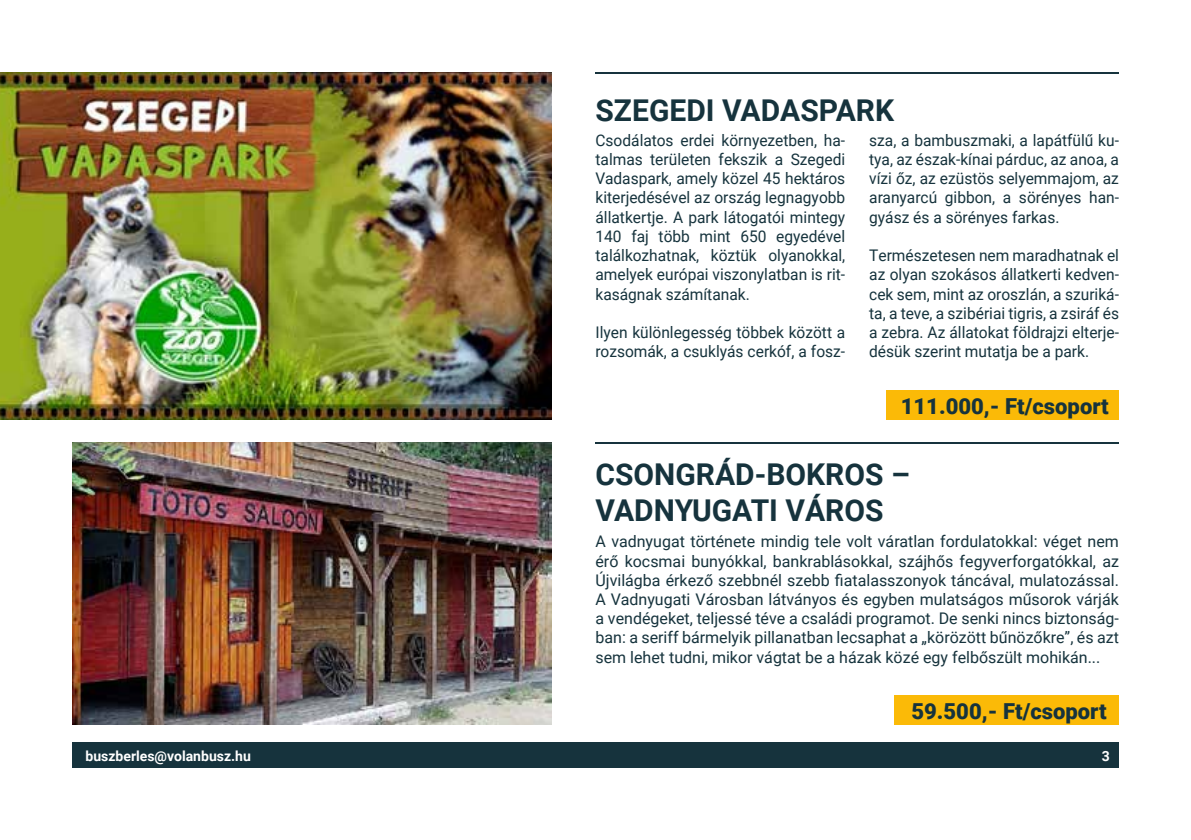
<style>
.page{position:relative;width:1191px;height:840px;background:#fff}
.page>*{position:absolute;margin:0;border:0;box-sizing:border-box;transform-origin:0 0}
.t1{font:700 30px/36px "Roboto";color:#16333d}
.t2{font:900 22px "Roboto";color:#16333d}
.t3{font:16px/19.2px "Roboto";color:#16333d;text-align:justify}
.t4{font:700 14px "Roboto";color:#fff}
</style>
<div class="page">
<div style="left:72px;top:742px;width:1047px;height:25px;background:#16333d"></div>
<hr style="left:595px;top:442px;width:524px;height:2px;background:#16333d">
<hr style="left:595px;top:72px;width:524px;height:1px;background:#16333d">
<div style="left:886px;top:390px;width:233px;height:30px;background:#fbba07"></div>
<div style="left:894px;top:695px;width:225px;height:29px;background:#fbba07"></div>
<img style="left:0;top:72px;width:551px;height:347px">
<img style="left:72px;top:442px;width:479px;height:282px">
<h1 class="t1" style="left:595px;top:91px;width:300px">SZEGEDI VADASPARK</h1>
<p class="t3" style="left:595px;top:130px;width:251px">Csodálatos erdei környezetben, ha&shy;talmas területen fekszik a Szegedi Vadaspark, amely közel 45 hektáros kiterjedésével az ország legnagyobb állatkertje. A park látogatói mintegy 140 faj több mint 650 egyedével találkozhatnak, köztük olyanokkal, amelyek európai viszonylatban is rit&shy;kaságnak számítanak.</p>
<p class="t3" style="left:595px;top:322px;width:251px">Ilyen különlegesség többek között a rozsomák, a csuklyás cerkóf, a fos -</p>
<p class="t3" style="left:869px;top:130px;width:251px">sza, a bambuszmaki, a lapátfülű ku&shy;tya, az észak-kínai párduc, az anoa, a vízi őz, az ezüstös selyemmajom, az aranyarcú gibbon, a sörényes han&shy;gyász és a sörényes farkas.</p>
<p class="t3" style="left:869px;top:245px;width:251px">Természetesen nem maradhatnak el az olyan szokásos állatkerti kedven&shy;cek sem, mint az oroszlán, a szuriká&shy;ta, a teve, a szibériai tigris, a zsiráf és a zebra. Az állatokat földrajzi elterje&shy;désük szerint mutatja be a park.</p>
<h2 class="t2" style="left:900px;top:390px;width:209px">111.000,- Ft/csoport</h2>
<h1 class="t1" style="left:595px;top:455px;width:316px">CSONGRÁD-BOKROS –<br>VADNYUGATI VÁROS</h1>
<p class="t3" style="left:595px;top:531px;width:525px">A vadnyugat története mindig tele volt váratlan fordulatokkal: véget nem érő kocsmai bunyókkal, bankrablásokkal, szájhős fegyverforgatókkal, az Újvilágba érkező szebbnél szebb fiatalasszonyok táncával, mulatozással.<br>A Vadnyugati Városban látványos és egyben mulatságos műsorok várják a vendégeket, teljessé téve a családi programot. De senki nincs biztonság&shy;ban: a seriff bármelyik pillanatban lecsaphat a „körözött bűnözőkre”, és azt sem lehet tudni, mikor vágtat be a házak közé egy felbőszült mohikán...</p>
<h2 class="t2" style="left:911px;top:695px;width:197px">59.500,- Ft/csoport</h2>
<p class="t4" style="left:86px;top:746px;width:167px">buszberles@volanbusz.hu</p>
<p class="t4" style="left:1101px;top:746px;width:10px">3</p>
</div>
